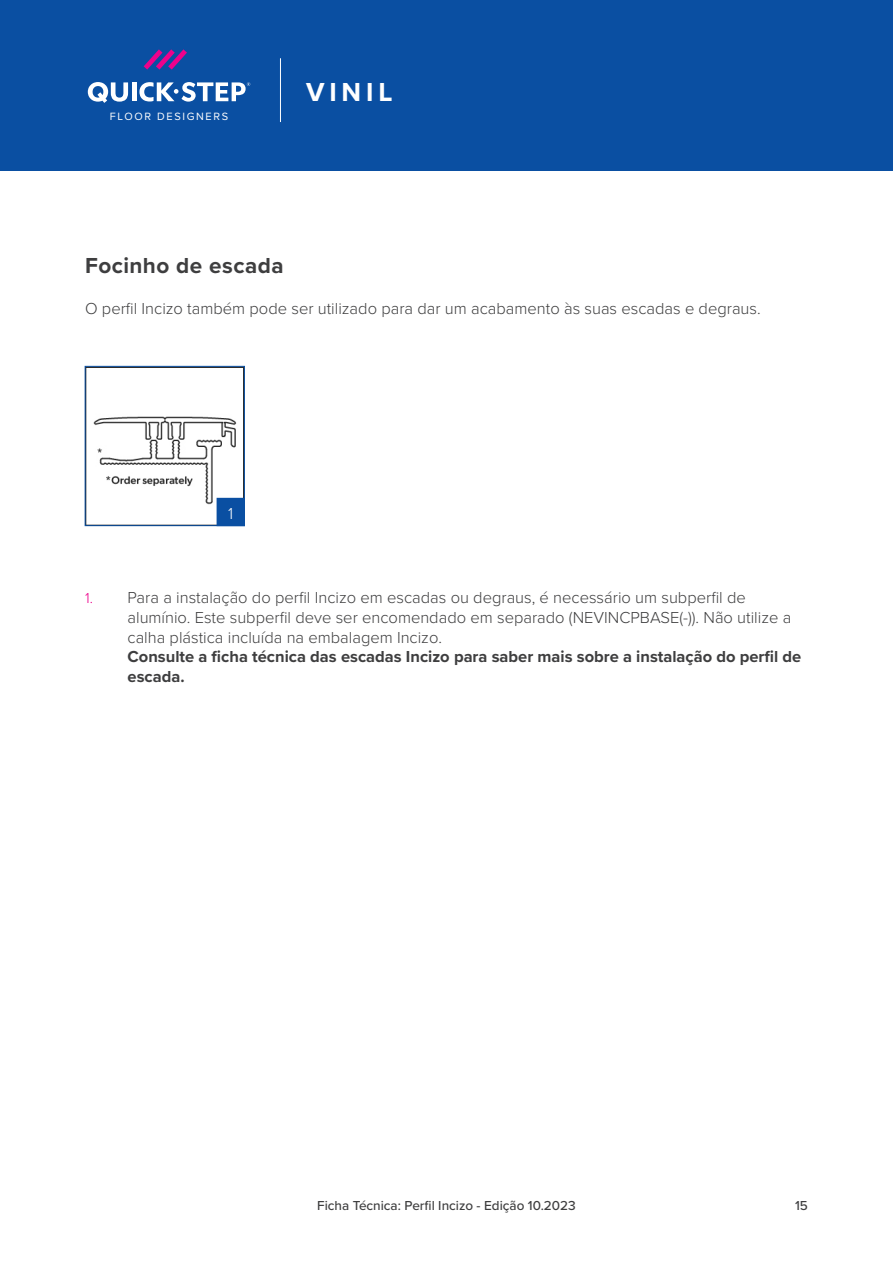
<style>
.page{position:relative;width:893px;height:1263px;background:#fff}
.page>*{position:absolute;margin:0;border:0;box-sizing:border-box;transform-origin:0 0}
.Range{font:700 27px "Proxima Nova";letter-spacing:.18em;color:#fff}
.t1{font:700 22.5px "Proxima Nova";letter-spacing:.02em;color:#3e3e3f}
.BodyText{font:300 16.5px/19.8px "Proxima Nova";color:#3e3e3f}
.List-II-ImagesSteps{font:300 16.5px "Proxima Nova";color:#fff}
.t2{font:500 13.5px "Proxima Nova";color:#3e3e3f}
.FloorDesigners{font:10.95px "Proxima Nova";letter-spacing:.15em;color:#fff}
.s1{font-size:15px;color:#ed028c}
.s2{font-weight:700}
</style>
<div class="page">
<div style="left:0;top:0;width:893px;height:170px;background:#0a4fa2"></div>
<hr style="left:280px;top:58px;width:1px;height:64px;background:#fff">
<svg style="left:144px;top:49px;width:43px;height:21px"></svg>
<svg style="left:88px;top:82px;width:40px;height:21px"></svg>
<hr style="left:132px;top:82px;width:4px;height:19px;background:#fff">
<svg style="left:139px;top:82px;width:111px;height:20px"></svg>
<img style="left:93px;top:416px;width:149px;height:108px">
<div style="left:85px;top:366px;width:159px;height:160px;border:1px solid #0a4fa2"></div>
<div style="left:217px;top:498px;width:27px;height:28px;background:#0a4fa2"></div>
<p class="FloorDesigners" style="left:110px;top:108px;width:120px">FLOOR DESIGNERS</p>
<p class="Range" style="left:306px;top:72px;width:88px">VINIL</p>
<p class="t1" style="left:85px;top:249px;width:200px">Focinho de escada</p>
<p class="BodyText" style="left:85px;top:298px;width:677px">O perfil Incizo também pode ser utilizado para dar um acabamento às suas escadas e degraus.</p>
<p class="List-II-ImagesSteps" style="left:228px;top:501px;width:7px">1</p>
<p class="BodyText" style="left:128px;top:587px;width:675px;text-indent:-43px"><span class="s1">1.</span> Para a instalação do perfil Incizo em escadas ou degraus, é necessário um subperfil de alumínio. Este subperfil deve ser encomendado em separado (NEVINCPBASE(-)). Não utilize a calha plástica incluída na embalagem Incizo.<br><span class="s2">Consulte a ficha técnica das escadas Incizo para saber mais sobre a instalação do perfil de escada.</span></p>
<p class="t2" style="left:317px;top:1195px;width:260px">Ficha Técnica: Perfi Inciz - Edição 10.2023</p>
<p class="t2" style="left:795px;top:1195px;width:14px">15</p>
</div>
